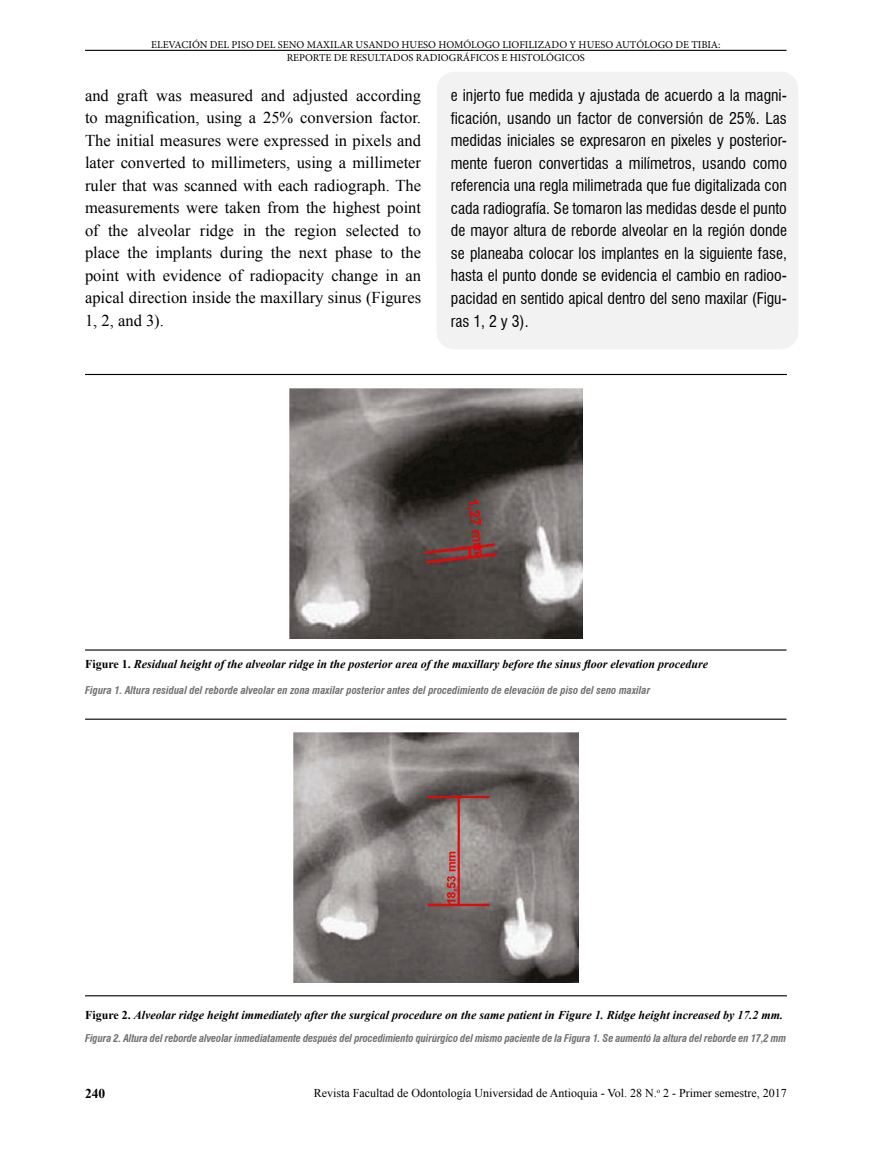
<style>
.page{position:relative;width:872px;height:1149px;background:#fff}
.page>*{position:absolute;margin:0;border:0;box-sizing:border-box;transform-origin:0 0}
.ctxt_ingles{font:16.5px/22.5px "Times New Roman";color:#000;text-align:justify}
.ctxt_español{font:condensed 15.75px/22.5px "Swiss 721 BT";color:#000;text-align:justify}
.t1{font:700 13.5px "Times New Roman";color:#000}
.T_tablas_gráficos__i{font:italic 700 12px "Times New Roman";color:#000}
.t2{font:12px "Times New Roman";color:#000}
.T_tablas_gráficos_Es{font:italic 700 condensed 10.5px "Swiss 721 BT";letter-spacing:-.01em;color:#706f6f}
.t3{font:10.5px/13.5px "Minion Pro";color:#000;text-align:center}
.s1{font-style:normal}
</style>
<div class="page">
<hr style="left:85px;top:50px;width:701px;height:1px;background:#000">
<div style="left:437px;top:72px;width:361px;height:999px;background:#f2f2f2;border-radius:18px"></div>
<div style="left:427px;top:265px;width:383px;height:814px;background:#fff"></div>
<div style="left:436px;top:146px;width:362px;height:203px;background:#f2f2f2;border-radius:18px"></div>
<img style="left:289px;top:388px;width:293px;height:250px">
<img style="left:293px;top:732px;width:286px;height:250px">
<hr style="left:85px;top:649px;width:701px;height:1px;background:#000">
<hr style="left:85px;top:374px;width:702px;height:1px;background:#000">
<hr style="left:85px;top:718px;width:701px;height:1px;background:#000">
<hr style="left:85px;top:994px;width:702px;height:2px;background:#000">
<p class="t3" style="left:151px;top:38px;width:571px">ELEVACIÓN DEL PISO DEL SENO MAXILAR USANDO HUESO HOMÓLOGO LIOFILIZADO Y HUESO AUTÓLOGO DE TIBIA:<br>REPORTE DE RESULTADOS RADIOGRÁFICOS E HISTOLÓGICOS</p>
<p class="ctxt_ingles" style="left:85px;top:84px;width:337px">and graft was measured and adjusted according to magnification, using a 25% conversion factor.<br>The initial measures were expressed in pixels and later converted to millimeters, using a millimeter ruler that was scanned with each radiograph. The measurements were taken from the highest point of the alveolar ridge in the region selected to place the implants during the next phase to the point with evidence of radiopacity change in an apical direction inside the maxillary sinus (Figures 1, 2, and 3).</p>
<p class="ctxt_español" style="left:451px;top:84px;width:337px">e injerto fue medida y ajustada de acuerdo a la magni&shy;ficación, usando un factor de conversión de 25%. Las medidas iniciales se expresaron en pixeles y posterior&shy;mente fueron convertidas a milímetros, usando como referencia una regla milimetrada que fue digitalizada con cada radiografía. Se tomaron las medidas desde el punto de mayor altura de reborde alveolar en la región donde se planeaba colocar los implantes en la siguiente fase, hasta el punto donde se evidencia el cambio en radioo&shy;pacidad en sentido apical dentro del seno maxilar (Figu&shy;ras 1, 2 y 3).</p>
<p class="T_tablas_gráficos__i" style="left:85px;top:655px;width:624px"><span class="s1">Figure 1.</span> Residual height of the alveolar ridge in the posterior area of the maxillary before the sinus floor elevation procedure</p>
<p class="T_tablas_gráficos_Es" style="left:85px;top:683px;width:567px">Figura 1. Altura residual del reborde alveolar en zona maxilar posterior antes del procedimiento de elevación de piso del seno maxilar</p>
<p class="T_tablas_gráficos__i" style="left:85px;top:1006px;width:699px"><span class="s1">Figure 2.</span> Alveolar ridge height immediately after the surgical procedure on the same patient in Figure 1. Ridge height increased by 17.2 mm.</p>
<p class="T_tablas_gráficos_Es" style="left:85px;top:1031px;width:703px">Figura 2. Altura del reborde alveolar inmediatamente después del procedimiento quirúrgico del mismo paciente de la Figura 1. Se aumentó la altura del reborde en 17,2 mm</p>
<p class="t1" style="left:85px;top:1083px;width:22px">240</p>
<p class="t2" style="left:314px;top:1084px;width:474px">Revista Facultad de Odontología Universidad de Antioquia - Vol. 28 N.<sup>o</sup> 2 - Primer semestre, 2017</p>
</div>
